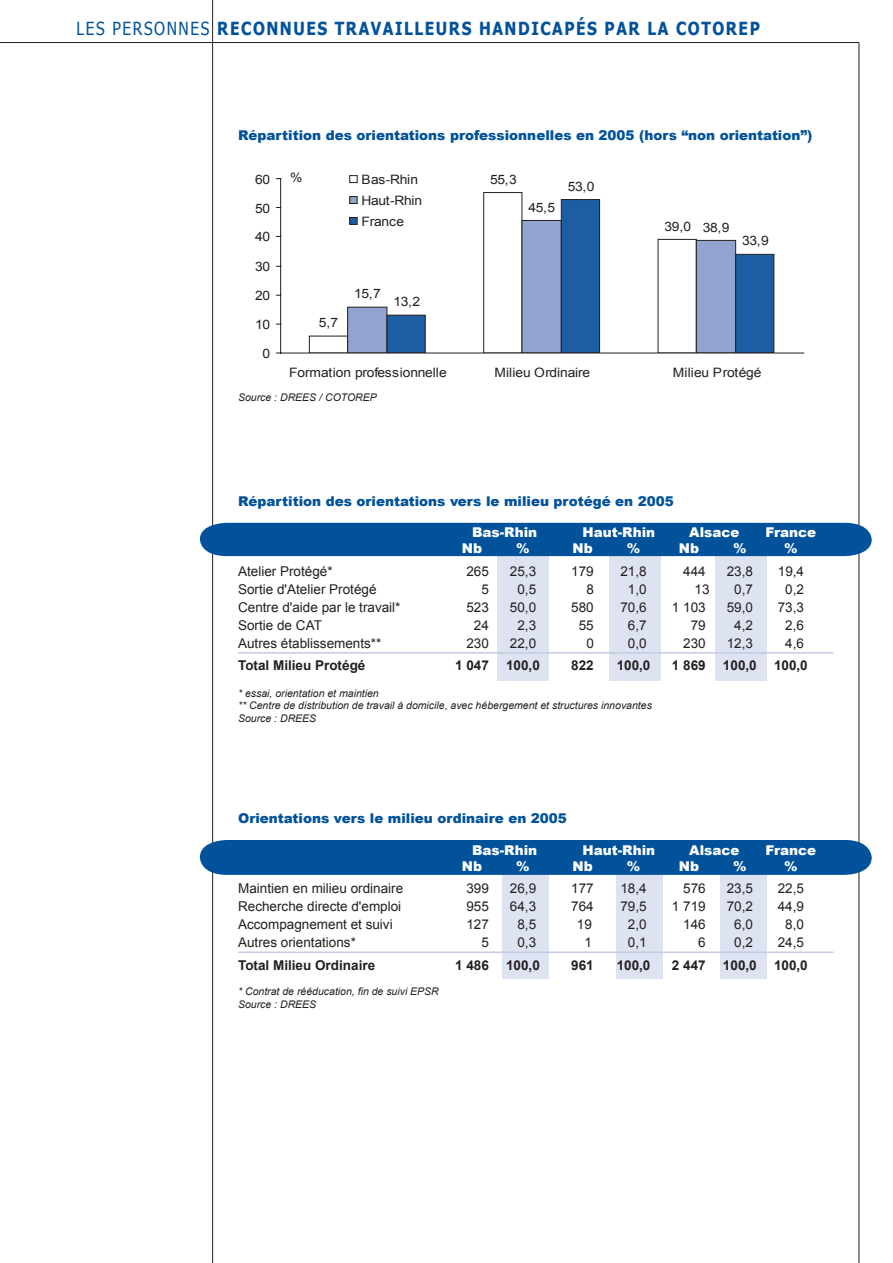
<style>
.page{position:relative;width:893px;height:1263px;background:#fff}
.page>*{position:absolute;margin:0;border:0;box-sizing:border-box;transform-origin:0 0}
.t1{font:700 18px "Tahoma";letter-spacing:.1em;color:#01529b;scale:.86 1}
.t2{font:13.5px "Arial";color:#231f20}
.t3{font:900 13.5px "Arial";color:#01529b}
.t4{font:700 13.5px "Arial";color:#231f20}
.t5{font:900 13.5px "Arial";color:#fff}
.t6{font:12.9px/21px "Arial";letter-spacing:-.015em;color:#231f20;scale:1.07 1}
.t7{font:12.9px "Arial";letter-spacing:.01em;color:#231f20;scale:1.07 1}
.t8{font:italic 10.5px/12.6px "Arial";color:#231f20}
.s1{font-weight:400}
</style>
<div class="page">
<hr style="left:212px;top:0;width:1px;height:1263px;background:#231f20">
<hr style="left:0;top:42px;width:859px;height:1px;background:#231f20">
<hr style="left:859px;top:43px;width:1px;height:1220px;background:#231f20">
<div style="left:497px;top:553px;width:52px;height:127px;background:#dee3f1"></div>
<div style="left:609px;top:553px;width:51px;height:127px;background:#dee3f1"></div>
<div style="left:716px;top:553px;width:51px;height:127px;background:#dee3f1"></div>
<div style="left:200px;top:523px;width:672px;height:33px;background:#01529b"></div>
<hr style="left:238px;top:652px;width:595px;height:2px;background:#c3cbe4">
<div style="left:617px;top:859px;width:46px;height:119px;background:#dee3f1"></div>
<div style="left:720px;top:859px;width:47px;height:119px;background:#dee3f1"></div>
<div style="left:502px;top:859px;width:46px;height:119px;background:#dee3f1"></div>
<div style="left:200px;top:840px;width:672px;height:35px;background:#01529b"></div>
<hr style="left:238px;top:951px;width:595px;height:2px;background:#c3cbe4">
<svg style="left:275px;top:178px;width:530px;height:176px"></svg>
<div style="left:344px;top:168px;width:82px;height:63px;background:#fff"></div>
<div style="left:349px;top:175px;width:9px;height:8px;border:1px solid #231f20"></div>
<div style="left:350px;top:197px;width:7px;height:6px;background:#91a3ce"></div>
<div style="left:349px;top:196px;width:9px;height:8px;border:1px solid #231f20"></div>
<div style="left:350px;top:217px;width:7px;height:7px;background:#1d5da3"></div>
<div style="left:349px;top:217px;width:9px;height:8px;border:1px solid #231f20"></div>
<h1 class="t1" style="left:77px;top:16px;width:796px"><span class="s1">LES PERSONNES</span> RECONNUES TRAVAILLEURS HANDICAPÉS PAR LA COTOREP</h1>
<p class="t3" style="left:238px;top:125px;width:576px">Répartition des orientations professionnelles en 2005 (hors “non orientation”)</p>
<p class="t6" style="left:255px;top:169px;width:16px">60</p>
<p class="t6" style="left:255px;top:198px;width:16px">50</p>
<p class="t6" style="left:255px;top:227px;width:16px">40</p>
<p class="t6" style="left:290px;top:167px;width:13px">%</p>
<p class="t6" style="left:361px;top:169px;width:58px">Bas-Rhin<br>Haut-Rhin<br>France</p>
<p class="t6" style="left:490px;top:169px;width:27px">55,3</p>
<p class="t6" style="left:528px;top:197px;width:27px">45,5</p>
<p class="t6" style="left:568px;top:176px;width:27px">53,0</p>
<p class="t6" style="left:664px;top:216px;width:27px">39,0</p>
<p class="t6" style="left:703px;top:217px;width:27px">38,9</p>
<p class="t6" style="left:742px;top:231px;width:27px">33,9</p>
<p class="t6" style="left:255px;top:256px;width:16px">30</p>
<p class="t6" style="left:255px;top:285px;width:16px">20</p>
<p class="t6" style="left:354px;top:283px;width:27px">15,7</p>
<p class="t6" style="left:393px;top:291px;width:27px">13,2</p>
<p class="t6" style="left:255px;top:314px;width:16px">10</p>
<p class="t6" style="left:319px;top:312px;width:20px">5,7</p>
<p class="t6" style="left:263px;top:343px;width:9px">0</p>
<p class="t6" style="left:289px;top:362px;width:149px">Formation professionnelle</p>
<p class="t7" style="left:494px;top:364px;width:91px">Milieu Ordinaire</p>
<p class="t7" style="left:673px;top:364px;width:84px">Milieu Protégé</p>
<p class="t8" style="left:238px;top:391px;width:140px">Source : DREES / COTOREP</p>
<p class="t3" style="left:238px;top:491px;width:437px">Répartition des orientations vers le milieu protégé en 2005</p>
<p class="t5" style="left:472px;top:522px;width:67px">Bas-Rhin</p>
<p class="t5" style="left:583px;top:522px;width:74px">Haut-Rhin</p>
<p class="t5" style="left:689px;top:522px;width:52px">Alsace</p>
<p class="t5" style="left:765px;top:522px;width:52px">France</p>
<p class="t5" style="left:462px;top:539px;width:22px">Nb</p>
<p class="t5" style="left:516px;top:539px;width:15px">%</p>
<p class="t5" style="left:572px;top:539px;width:22px">Nb</p>
<p class="t5" style="left:627px;top:539px;width:15px">%</p>
<p class="t5" style="left:679px;top:539px;width:22px">Nb</p>
<p class="t5" style="left:733px;top:539px;width:15px">%</p>
<p class="t5" style="left:784px;top:539px;width:15px">%</p>
<p class="t2" style="left:238px;top:562px;width:96px">Atelier Protégé*</p>
<p class="t2" style="left:466px;top:562px;width:24px">265</p>
<p class="t2" style="left:510px;top:562px;width:28px">25,3</p>
<p class="t2" style="left:571px;top:562px;width:24px">179</p>
<p class="t2" style="left:620px;top:562px;width:28px">21,8</p>
<p class="t2" style="left:683px;top:562px;width:24px">444</p>
<p class="t2" style="left:727px;top:562px;width:28px">23,8</p>
<p class="t2" style="left:778px;top:562px;width:28px">19,4</p>
<p class="t2" style="left:238px;top:580px;width:140px">Sortie d'Atelier Protégé</p>
<p class="t2" style="left:481px;top:580px;width:9px">5</p>
<p class="t2" style="left:517px;top:580px;width:20px">0,5</p>
<p class="t2" style="left:586px;top:580px;width:9px">8</p>
<p class="t2" style="left:628px;top:580px;width:20px">1,0</p>
<p class="t2" style="left:694px;top:580px;width:17px">13</p>
<p class="t2" style="left:734px;top:580px;width:20px">0,7</p>
<p class="t2" style="left:785px;top:580px;width:20px">0,2</p>
<p class="t2" style="left:238px;top:598px;width:164px">Centre d'aide par le travail*</p>
<p class="t2" style="left:466px;top:598px;width:24px">523</p>
<p class="t2" style="left:510px;top:598px;width:28px">50,0</p>
<p class="t2" style="left:571px;top:598px;width:24px">580</p>
<p class="t2" style="left:620px;top:598px;width:28px">70,6</p>
<p class="t2" style="left:672px;top:598px;width:35px">1 103</p>
<p class="t2" style="left:727px;top:598px;width:28px">59,0</p>
<p class="t2" style="left:778px;top:598px;width:28px">73,3</p>
<p class="t2" style="left:238px;top:616px;width:85px">Sortie de CAT</p>
<p class="t2" style="left:474px;top:616px;width:17px">24</p>
<p class="t2" style="left:517px;top:616px;width:20px">2,3</p>
<p class="t2" style="left:579px;top:616px;width:17px">55</p>
<p class="t2" style="left:628px;top:616px;width:20px">6,7</p>
<p class="t2" style="left:691px;top:616px;width:17px">79</p>
<p class="t2" style="left:734px;top:616px;width:20px">4,2</p>
<p class="t2" style="left:785px;top:616px;width:20px">2,6</p>
<p class="t2" style="left:238px;top:634px;width:145px">Autres établissements**</p>
<p class="t2" style="left:466px;top:634px;width:24px">230</p>
<p class="t2" style="left:510px;top:634px;width:28px">22,0</p>
<p class="t2" style="left:586px;top:634px;width:9px">0</p>
<p class="t2" style="left:628px;top:634px;width:20px">0,0</p>
<p class="t2" style="left:683px;top:634px;width:24px">230</p>
<p class="t2" style="left:727px;top:634px;width:28px">12,3</p>
<p class="t2" style="left:785px;top:634px;width:20px">4,6</p>
<p class="t4" style="left:238px;top:657px;width:129px">Total Milieu Protégé</p>
<p class="t4" style="left:455px;top:657px;width:35px">1 047</p>
<p class="t4" style="left:506px;top:657px;width:35px">100,0</p>
<p class="t4" style="left:571px;top:657px;width:24px">822</p>
<p class="t4" style="left:617px;top:657px;width:35px">100,0</p>
<p class="t4" style="left:672px;top:657px;width:35px">1 869</p>
<p class="t4" style="left:723px;top:657px;width:35px">100,0</p>
<p class="t4" style="left:774px;top:657px;width:35px">100,0</p>
<p class="t8" style="left:238px;top:687px;width:415px">* essai, orientation et maintien<br>** Centre de distribution de travail à domicile, avec hébergement et structures innovantes<br>Source : DREES</p>
<p class="t3" style="left:238px;top:808px;width:330px">Orientations vers le milieu ordinaire en 2005</p>
<p class="t5" style="left:472px;top:840px;width:67px">Bas-Rhin</p>
<p class="t5" style="left:583px;top:840px;width:74px">Haut-Rhin</p>
<p class="t5" style="left:689px;top:840px;width:52px">Alsace</p>
<p class="t5" style="left:765px;top:840px;width:52px">France</p>
<p class="t5" style="left:462px;top:856px;width:22px">Nb</p>
<p class="t5" style="left:516px;top:856px;width:15px">%</p>
<p class="t5" style="left:572px;top:856px;width:22px">Nb</p>
<p class="t5" style="left:627px;top:856px;width:15px">%</p>
<p class="t5" style="left:679px;top:856px;width:22px">Nb</p>
<p class="t5" style="left:733px;top:856px;width:15px">%</p>
<p class="t5" style="left:784px;top:856px;width:15px">%</p>
<p class="t2" style="left:238px;top:880px;width:167px">Maintien en milieu ordinaire</p>
<p class="t2" style="left:466px;top:880px;width:24px">399</p>
<p class="t2" style="left:510px;top:880px;width:28px">26,9</p>
<p class="t2" style="left:571px;top:880px;width:24px">177</p>
<p class="t2" style="left:620px;top:880px;width:28px">18,4</p>
<p class="t2" style="left:683px;top:880px;width:24px">576</p>
<p class="t2" style="left:727px;top:880px;width:28px">23,5</p>
<p class="t2" style="left:778px;top:880px;width:28px">22,5</p>
<p class="t2" style="left:238px;top:898px;width:165px">Recherche directe d'emploi</p>
<p class="t2" style="left:466px;top:898px;width:24px">955</p>
<p class="t2" style="left:510px;top:898px;width:28px">64,3</p>
<p class="t2" style="left:571px;top:898px;width:24px">764</p>
<p class="t2" style="left:620px;top:898px;width:28px">79,5</p>
<p class="t2" style="left:672px;top:898px;width:35px">1 719</p>
<p class="t2" style="left:727px;top:898px;width:28px">70,2</p>
<p class="t2" style="left:778px;top:898px;width:28px">44,9</p>
<p class="t2" style="left:238px;top:916px;width:156px">Accompagnement et suivi</p>
<p class="t2" style="left:466px;top:916px;width:24px">127</p>
<p class="t2" style="left:517px;top:916px;width:20px">8,5</p>
<p class="t2" style="left:577px;top:916px;width:17px">19</p>
<p class="t2" style="left:628px;top:916px;width:20px">2,0</p>
<p class="t2" style="left:683px;top:916px;width:24px">146</p>
<p class="t2" style="left:734px;top:916px;width:20px">6,0</p>
<p class="t2" style="left:785px;top:916px;width:20px">8,0</p>
<p class="t2" style="left:238px;top:934px;width:119px">Autres orientations*</p>
<p class="t2" style="left:481px;top:934px;width:9px">5</p>
<p class="t2" style="left:517px;top:934px;width:20px">0,3</p>
<p class="t2" style="left:584px;top:934px;width:9px">1</p>
<p class="t2" style="left:628px;top:934px;width:20px">0,1</p>
<p class="t2" style="left:698px;top:934px;width:9px">6</p>
<p class="t2" style="left:734px;top:934px;width:20px">0,2</p>
<p class="t2" style="left:778px;top:934px;width:28px">24,5</p>
<p class="t4" style="left:238px;top:956px;width:139px">Total Milieu Ordinaire</p>
<p class="t4" style="left:455px;top:956px;width:35px">1 486</p>
<p class="t4" style="left:506px;top:956px;width:35px">100,0</p>
<p class="t4" style="left:571px;top:956px;width:24px">961</p>
<p class="t4" style="left:617px;top:956px;width:35px">100,0</p>
<p class="t4" style="left:672px;top:956px;width:35px">2 447</p>
<p class="t4" style="left:723px;top:956px;width:35px">100,0</p>
<p class="t4" style="left:774px;top:956px;width:35px">100,0</p>
<p class="t8" style="left:238px;top:985px;width:202px">* Contrat de rééducation, fin de suivi EPSR<br>Source : DREES</p>
</div>
